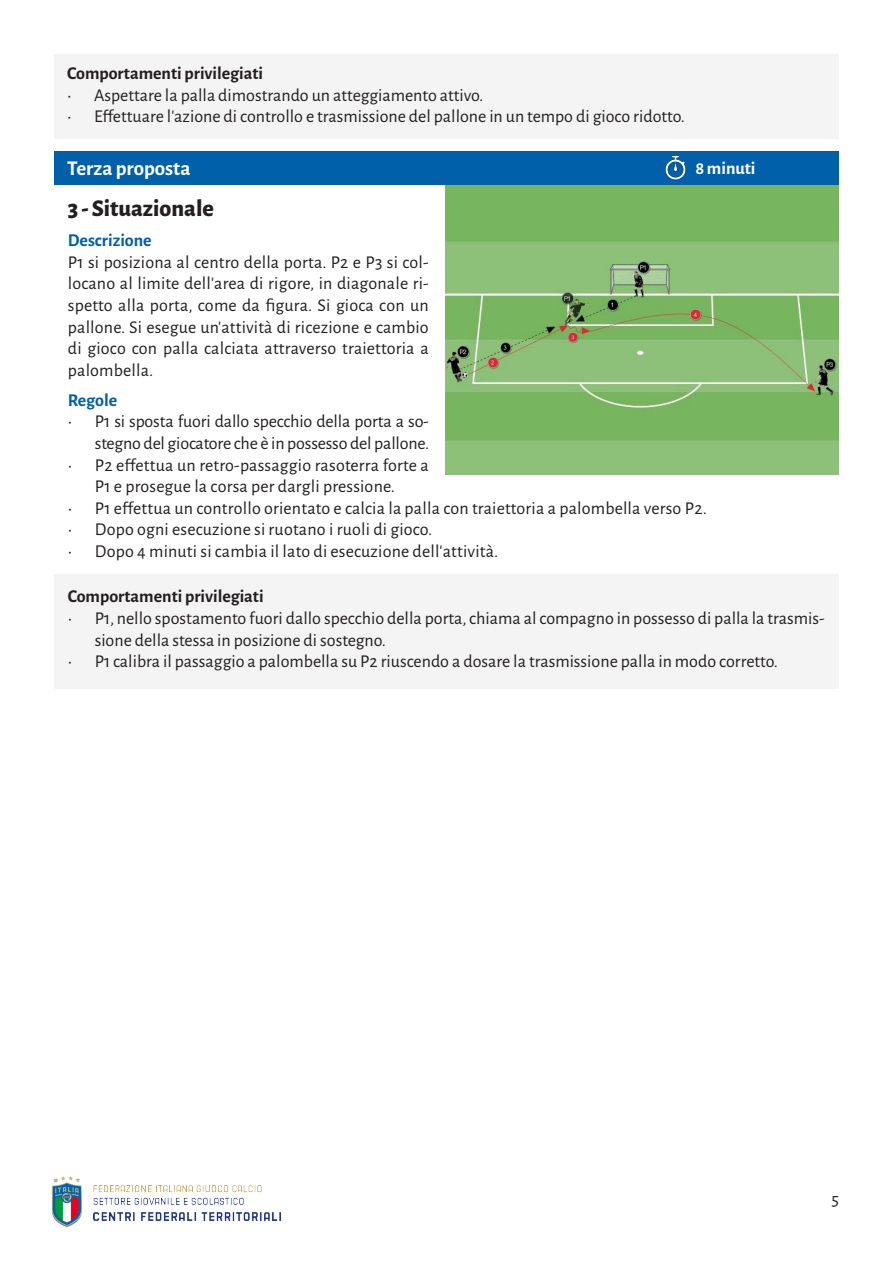
<style>
.page{position:relative;width:893px;height:1263px;background:#fff}
.page>*{position:absolute;margin:0;border:0;box-sizing:border-box;transform-origin:0 0}
.t1{font:800 24px "Alegreya Sans";color:#231f20}
.t2{font:700 21px "Alegreya Sans";color:#fff}
.t3{font:18px/21.6px "Alegreya Sans";color:#231f20;text-align:justify}
.t4{font:700 18px "Alegreya Sans";color:#231f20}
.t5{font:700 18px "Alegreya Sans";color:#0060a9}
.t6{font:700 18px "Alegreya Sans";color:#fff}
</style>
<div class="page">
<img style="left:93px;top:1185px;width:187px;height:36px">
<img style="left:51px;top:1176px;width:31px;height:51px">
<img style="left:446px;top:184px;width:393px;height:290px">
<div style="left:54px;top:151px;width:785px;height:33px;background:#0060a9"></div>
<img style="left:665px;top:156px;width:21px;height:23px">
<div style="left:54px;top:574px;width:785px;height:115px;background:#f4f4f4"></div>
<div style="left:54px;top:54px;width:785px;height:84px;background:#f4f4f4"></div>
<p class="t4" style="left:67px;top:60px;width:197px">Comportamenti privilegiati</p>
<p class="t3" style="left:67px;top:83px;width:418px">• Aspettare la palla dimostrando un atteggiamento attivo.</p>
<p class="t3" style="left:67px;top:105px;width:619px">• Effettuare l’azione di controllo e trasmissione del pallone in un tempo di gioco ridotto.</p>
<p class="t2" style="left:67px;top:153px;width:125px">Terza proposta</p>
<p class="t6" style="left:695px;top:155px;width:62px">8 minuti</p>
<p class="t1" style="left:68px;top:190px;width:148px">3 - Situazionale</p>
<p class="t5" style="left:68px;top:227px;width:85px">Descrizione</p>
<p class="t3" style="left:68px;top:250px;width:362px">P1 si posiziona al centro della porta. P2 e P3 si col&shy;locano al limite dell’area di rigore, in diagonale ri&shy;spetto alla porta, come da figura. Si gioca con un pallone. Si esegue un’attività di ricezione e cambio di gioco con palla calciata attraverso traiettoria a palombella.</p>
<p class="t5" style="left:68px;top:387px;width:51px">Regole</p>
<p class="t3" style="left:68px;top:410px;width:363px;text-align:right">• P1 si sposta fuori dallo specchio della porta a so&shy;stegno del giocatore che è in possesso del pallone.</p>
<p class="t3" style="left:68px;top:453px;width:362px;text-align:center">• P2 effettua un retro-passaggio rasoterra forte a<br>P1 e prosegue la corsa per dargli pressione.</p>
<p class="t3" style="left:68px;top:496px;width:640px">• P1 effettua un controllo orientato e calcia la palla con traiettoria a palombella verso P2.</p>
<p class="t3" style="left:68px;top:518px;width:366px">• Dopo ogni esecuzione si ruotano i ruoli di gioco.</p>
<p class="t3" style="left:68px;top:540px;width:432px">• Dopo 4 minuti si cambia il lato di esecuzione dell’attività.</p>
<p class="t4" style="left:68px;top:583px;width:197px">Comportamenti privilegiati</p>
<p class="t3" style="left:95px;top:607px;width:731px;text-indent:-27px">• P1, nello spostamento fuori dallo specchio della porta, chiama al compagno in possesso di palla la trasmis&shy;sione della stessa in posizione di sostegno.</p>
<p class="t3" style="left:68px;top:650px;width:712px">• P1 calibra il passaggio a palombella su P2 riuscendo a dosare la trasmissione palla in modo corretto.</p>
<p class="t3" style="left:831px;top:1188px;width:9px">5</p>
</div>
